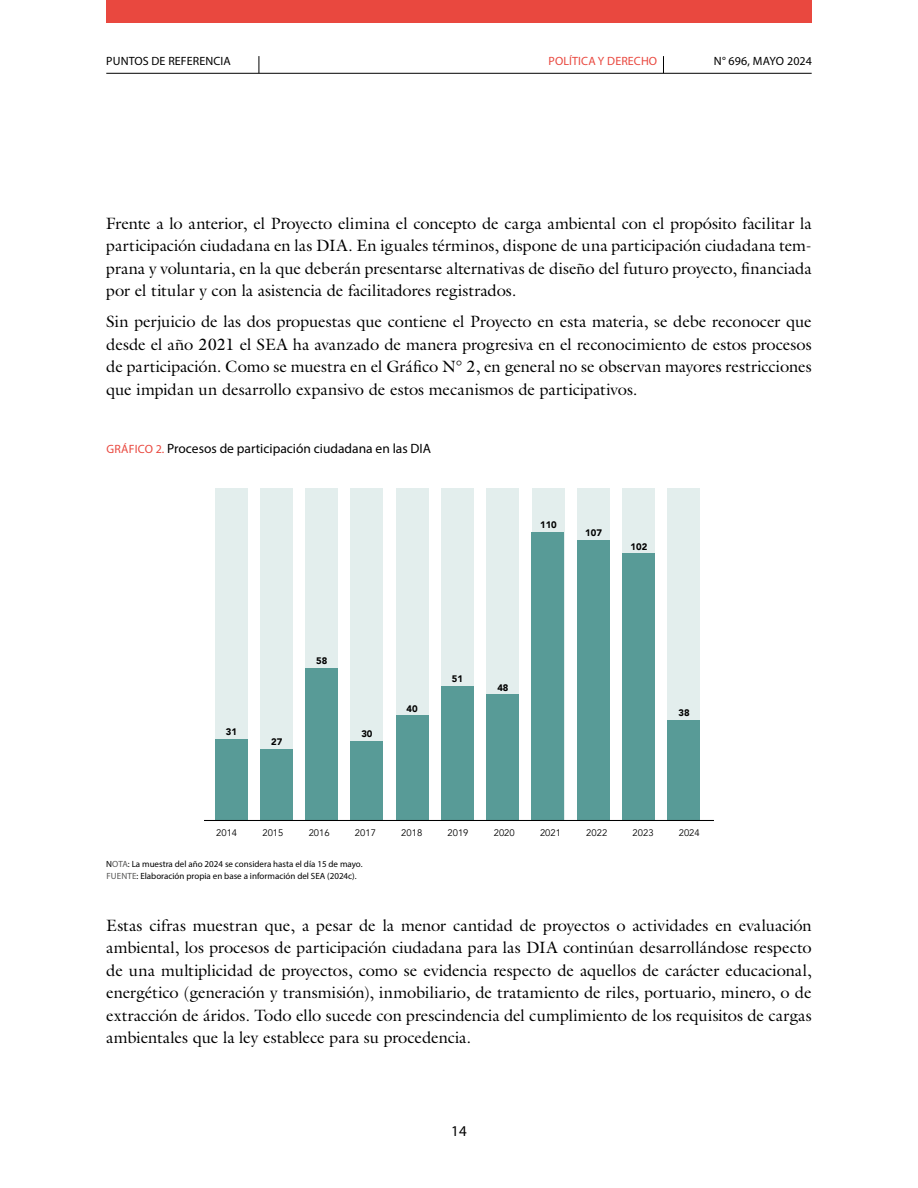
<style>
.page{position:relative;width:918px;height:1188px;background:#fff}
.page>*{position:absolute;margin:0;border:0;box-sizing:border-box;transform-origin:0 0}
.t1{font:16.5px/22.5px "Galliard Pro";letter-spacing:-.005em;color:#000;text-align:justify}
.t2{font:15px "Myriad Pro";color:#000}
.t3{font:13.5px "Myriad Pro";color:#000}
.t4{font:12px "Myriad Pro";letter-spacing:.01em;color:#000}
.t5{font:12px "Myriad Pro";letter-spacing:.01em;color:#e9483f}
.t6{font:9.45px "Avenir";color:#000}
.t7{font:900 9.45px "Avenir";color:#000}
.t8{font:9px/12px "Myriad Pro";color:#000}
.s1{font-size:12px;color:#e9483f}
.s2{color:#575756}
</style>
<div class="page">
<div style="left:106px;top:0;width:706px;height:23px;background:#e9483f"></div>
<hr style="left:106px;top:73px;width:706px;height:1px;background:#000">
<svg style="left:259px;top:56px;width:1px;height:17px"></svg>
<svg style="left:663px;top:56px;width:1px;height:17px"></svg>
<div style="left:215px;top:489px;width:32px;height:331px;background:#e3eeed"></div>
<div style="left:396px;top:489px;width:32px;height:331px;background:#e3eeed"></div>
<div style="left:305px;top:489px;width:33px;height:331px;background:#e3eeed"></div>
<div style="left:486px;top:489px;width:33px;height:331px;background:#e3eeed"></div>
<div style="left:622px;top:489px;width:33px;height:331px;background:#e3eeed"></div>
<div style="left:260px;top:489px;width:33px;height:331px;background:#e3eeed"></div>
<div style="left:441px;top:488px;width:33px;height:332px;background:#e3eeed"></div>
<div style="left:577px;top:488px;width:33px;height:332px;background:#e3eeed"></div>
<div style="left:351px;top:489px;width:32px;height:331px;background:#e3eeed"></div>
<div style="left:532px;top:488px;width:32px;height:332px;background:#e3eeed"></div>
<div style="left:668px;top:488px;width:32px;height:332px;background:#e3eeed"></div>
<div style="left:215px;top:739px;width:32px;height:81px;background:#589b97"></div>
<div style="left:260px;top:749px;width:33px;height:71px;background:#589b97"></div>
<div style="left:305px;top:668px;width:33px;height:152px;background:#589b97"></div>
<div style="left:351px;top:741px;width:32px;height:79px;background:#589b97"></div>
<div style="left:396px;top:715px;width:32px;height:105px;background:#589b97"></div>
<div style="left:441px;top:687px;width:33px;height:133px;background:#589b97"></div>
<div style="left:486px;top:694px;width:33px;height:126px;background:#589b97"></div>
<div style="left:532px;top:533px;width:32px;height:287px;background:#589b97"></div>
<div style="left:577px;top:540px;width:33px;height:280px;background:#589b97"></div>
<div style="left:622px;top:553px;width:33px;height:267px;background:#589b97"></div>
<div style="left:668px;top:721px;width:32px;height:99px;background:#589b97"></div>
<hr style="left:204px;top:820px;width:510px;height:1px;background:#000">
<p class="t4" style="left:106px;top:54px;width:126px">PUNTOS DE REFERENCIA</p>
<p class="t5" style="left:549px;top:54px;width:110px">POLÍTICA Y DERECHO</p>
<p class="t4" style="left:714px;top:54px;width:100px">N° 696, MAYO 2024</p>
<p class="t1" style="left:106px;top:211px;width:707px">Frente a lo anterior, el Proyecto elimina el concepto de carga ambiental con el propósito facilitar la participación ciudadana en las DIA. En iguales términos, dispone de una participación ciudadana tem&shy;prana y voluntaria, en la que deberán presentarse alternativas de diseño del futuro proyecto, financiada por el titular y con la asistencia de facilitadores registrados.</p>
<p class="t1" style="left:106px;top:310px;width:707px">Sin perjuicio de las dos propuestas que contiene el Proyecto en esta materia, se debe reconocer que desde el año 2021 el SEA ha avanzado de manera progresiva en el reconocimiento de estos procesos de participación. Como se muestra en el Gráfico N° 2, en general no se observan mayores restricciones que impidan un desarrollo expansivo de estos mecanismos de participativos.</p>
<p class="t3" style="left:106px;top:441px;width:326px"><span class="s1">GRÁFICO 2.</span> Procesos de participación ciudadana en las DIA</p>
<p class="t7" style="left:540px;top:517px;width:18px">110</p>
<p class="t7" style="left:585px;top:525px;width:18px">107</p>
<p class="t7" style="left:631px;top:538px;width:18px">102</p>
<p class="t7" style="left:226px;top:723px;width:13px">31</p>
<p class="t7" style="left:271px;top:734px;width:13px">27</p>
<p class="t7" style="left:316px;top:653px;width:13px">58</p>
<p class="t7" style="left:361px;top:726px;width:13px">30</p>
<p class="t7" style="left:407px;top:700px;width:13px">40</p>
<p class="t7" style="left:452px;top:671px;width:13px">51</p>
<p class="t7" style="left:497px;top:679px;width:13px">48</p>
<p class="t7" style="left:679px;top:705px;width:13px">38</p>
<p class="t6" style="left:216px;top:827px;width:23px">2014</p>
<p class="t6" style="left:262px;top:827px;width:23px">2015</p>
<p class="t6" style="left:309px;top:827px;width:23px">2016</p>
<p class="t6" style="left:355px;top:827px;width:23px">2017</p>
<p class="t6" style="left:401px;top:827px;width:23px">2018</p>
<p class="t6" style="left:448px;top:827px;width:23px">2019</p>
<p class="t6" style="left:494px;top:827px;width:23px">2020</p>
<p class="t6" style="left:540px;top:827px;width:23px">2021</p>
<p class="t6" style="left:586px;top:827px;width:23px">2022</p>
<p class="t6" style="left:633px;top:827px;width:23px">2023</p>
<p class="t6" style="left:679px;top:827px;width:23px">2024</p>
<p class="t8" style="left:106px;top:857px;width:258px">N<span class="s2">OTA</span>: La muestra del año 2024 se considera hasta el día 15 de mayo.<br><span class="s2">FUENTE</span>: Elaboración propia en base a información del SEA (2024c).</p>
<p class="t1" style="left:106px;top:914px;width:707px">Estas cifras muestran que, a pesar de la menor cantidad de proyectos o actividades en evaluación ambiental, los procesos de participación ciudadana para las DIA continúan desarrollándose respecto de una multiplicidad de proyectos, como se evidencia respecto de aquellos de carácter educacional, energético (generación y transmisión), inmobiliario, de tratamiento de riles, portuario, minero, o de extracción de áridos. Todo ello sucede con prescindencia del cumplimiento de los requisitos de cargas ambientales que la ley establece para su procedencia.</p>
<p class="t7" style="left:667px;top:923px;width:27px">5.697</p>
<p class="t2" style="left:451px;top:1122px;width:17px">14</p>
</div>
